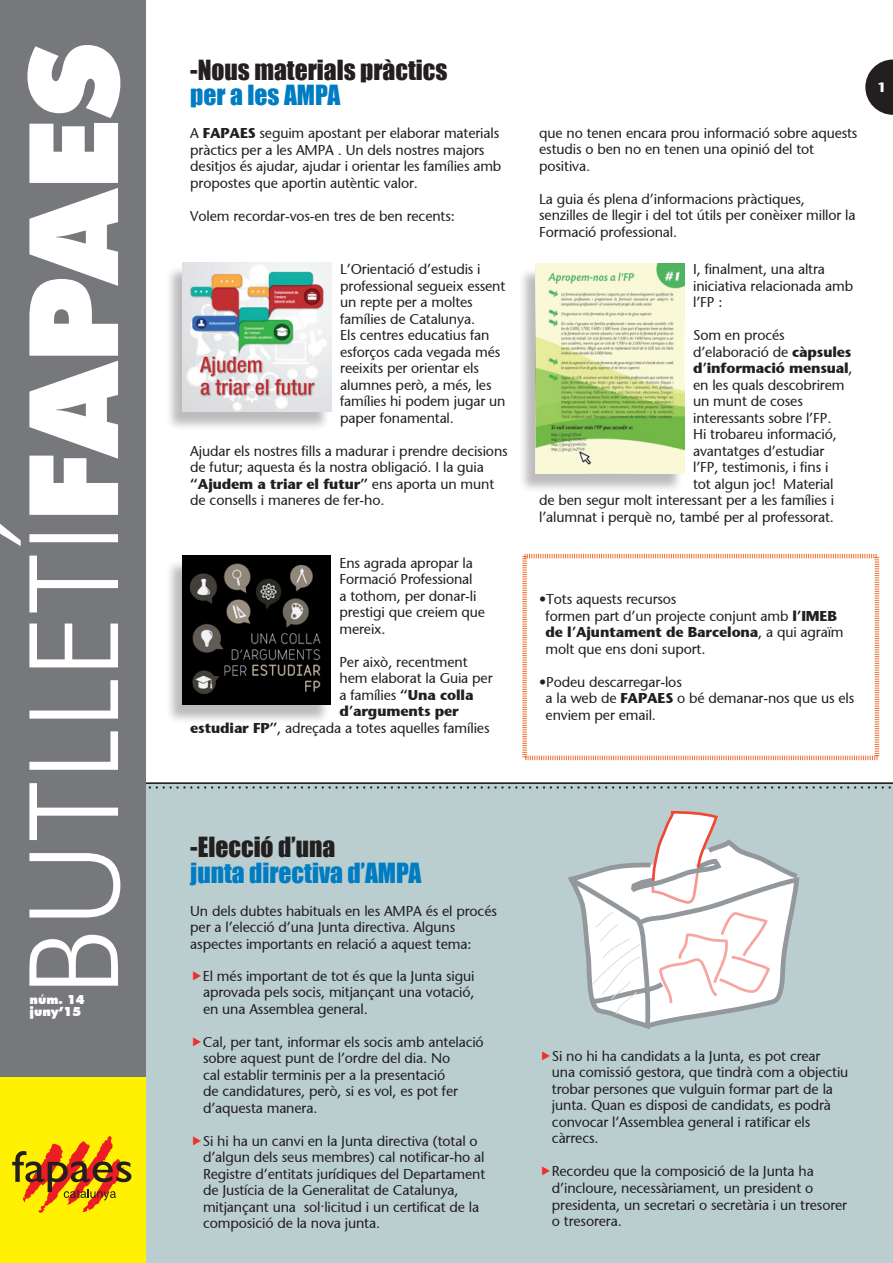
<style>
.page{position:relative;width:893px;height:1263px;background:#fff}
.page>*{position:absolute;margin:0;border:0;box-sizing:border-box;transform-origin:0 0}
.t1{font:300 123.9px "Futura BT";color:#fff}
.t2{font:25.5px "Impact";color:#231f20}
.t3{font:25.5px "Impact";color:#007cc2}
.t4{font:14.25px/16.5px "Stone Sans";letter-spacing:-.01em;color:#231f20}
.t5{font:700 14.25px "Stone Sans";letter-spacing:-.01em;color:#231f20}
.t6{font:700 13.5px "Stone Sans";color:#fff}
.t7{font:900 12.75px/11.1px "Futura BT";color:#fff}
.s1{font-weight:900}
.s2{font-weight:700}
.s3{font-weight:400}
</style>
<div class="page">
<div style="left:0;top:782px;width:893px;height:481px;background:#baced0"></div>
<hr style="left:139px;top:782px;width:754px;height:2px;background:#231f20">
<svg style="left:148px;top:786px;width:743px;height:3px"></svg>
<svg style="left:865px;top:60px;width:28px;height:55px"></svg>
<div style="left:0;top:0;width:146px;height:1263px;background:#76787b"></div>
<div style="left:0;top:1077px;width:146px;height:186px;background:#fff101"></div>
<svg style="left:12px;top:1136px;width:119px;height:77px"></svg>
<div style="left:518px;top:267px;width:166px;height:226px;background:#231f20;opacity:.3"></div>
<img style="left:536px;top:264px;width:149px;height:210px">
<div style="left:165px;top:559px;width:165px;height:165px;background:#231f20;opacity:.3"></div>
<img style="left:182px;top:556px;width:149px;height:148px">
<div style="left:165px;top:266px;width:166px;height:165px;background:#231f20;opacity:.3"></div>
<img style="left:183px;top:262px;width:149px;height:149px">
<svg style="left:568px;top:862px;width:232px;height:167px"></svg>
<svg style="left:592px;top:811px;width:180px;height:204px"></svg>
<svg style="left:522px;top:553px;width:358px;height:208px"></svg>
<h1 class="t1" style="left:-1px;top:997px;width:955px;rotate:-90deg">BUTLLETÍ<span class="s1">FAPAES</span></h1>
<p class="t7" style="left:29px;top:994px;width:57px">núm. 14 juny’15</p>
<h2 class="t2" style="left:190px;top:50px;width:259px">-Nous materials pràctics</h2>
<h2 class="t3" style="left:190px;top:75px;width:152px">per a les AMPA</h2>
<p class="t4" style="left:190px;top:125px;width:313px">A <span class="s2">FAPAES</span> seguim apostant per elaborar materials pràctics per a les AMPA . Un dels nostres majors desitjos és ajudar, ajudar i orientar les famílies amb propostes que aportin autèntic valor.</p>
<p class="t4" style="left:190px;top:207px;width:266px">Volem recordar-vos-en tres de ben recents:</p>
<p class="t4" style="left:340px;top:261px;width:167px">L’Orientació d’estudis i professional segueix essent un repte per a moltes famílies de Catalunya.<br>Els centres educatius fan esforços cada vegada més reeixits per orientar els alumnes però, a més, les famílies hi podem jugar un paper fonamental.</p>
<p class="t4" style="left:190px;top:442px;width:319px">Ajudar els nostres fills a madurar i prendre decisions de futur; aquesta és la nostra obligació. I la guia <span class="s2">“Ajudem a triar el futur”</span> ens aporta un munt de consells i maneres de fer-ho.</p>
<p class="t4" style="left:339px;top:554px;width:147px">Ens agrada apropar la<br>Formació Professional<br>a tothom, per donar-li prestigi que creiem que mereix.</p>
<p class="t4" style="left:339px;top:653px;width:130px">Per això, recentment</p>
<p class="t4" style="left:339px;top:670px;width:155px">hem elaborat la Guia per</p>
<p class="t4" style="left:339px;top:686px;width:135px">a famílies <span class="s2">“Una colla</span></p>
<p class="t5" style="left:339px;top:702px;width:121px">d’arguments per</p>
<p class="t4" style="left:190px;top:719px;width:301px"><span class="s2">estudiar FP”</span>, adreçada a totes aquelles famílies</p>
<p class="t4" style="left:539px;top:124px;width:320px">que no tenen encara prou informació sobre aquests estudis o ben no en tenen una opinió del tot positiva.</p>
<p class="t4" style="left:539px;top:190px;width:318px">La guia és plena d’informacions pràctiques, senzilles de llegir i del tot útils per conèixer millor la<br>Formació professional.</p>
<p class="t4" style="left:693px;top:261px;width:162px">I, finalment, una altra iniciativa relacionada amb l’FP :</p>
<p class="t4" style="left:693px;top:327px;width:93px">Som en procés</p>
<p class="t4" style="left:693px;top:343px;width:160px">d’elaboració de <span class="s2">càpsules</span></p>
<p class="t5" style="left:693px;top:359px;width:161px">d’informació mensual<span class="s3">,</span></p>
<p class="t4" style="left:693px;top:376px;width:153px">en les quals descobrirem</p>
<p class="t4" style="left:693px;top:393px;width:111px">un munt de coses</p>
<p class="t4" style="left:693px;top:409px;width:140px">interessants sobre l’FP.</p>
<p class="t4" style="left:693px;top:426px;width:145px">Hi trobareu informació,</p>
<p class="t4" style="left:693px;top:442px;width:133px">avantatges d’estudiar</p>
<p class="t4" style="left:693px;top:459px;width:137px">l’FP, testimonis, i fins i</p>
<p class="t4" style="left:693px;top:475px;width:142px">tot algun joc! Material</p>
<p class="t4" style="left:539px;top:492px;width:297px">de ben segur molt interessant per a les famílies i</p>
<p class="t4" style="left:539px;top:508px;width:296px">l’alumnat i perquè no, també per al professorat.</p>
<p class="t6" style="left:877px;top:79px;width:10px">1</p>
<p class="t4" style="left:546px;top:591px;width:300px;text-indent:-6px">•Tots aquests recursos<br>formen part d’un projecte conjunt amb <span class="s2">l’IMEB de l’Ajuntament de Barcelona</span>, a qui agraïm molt que ens doni suport.</p>
<p class="t4" style="left:546px;top:673px;width:310px;text-indent:-6px">•Podeu descarregar-los<br>a la web de <span class="s2">FAPAES</span> o bé demanar-nos que us els enviem per email.</p>
<h2 class="t2" style="left:190px;top:827px;width:146px">-Elecció d’una</h2>
<h2 class="t3" style="left:190px;top:853px;width:233px">junta directiva d’AMPA</h2>
<p class="t4" style="left:190px;top:902px;width:308px">Un dels dubtes habituals en les AMPA és el procés per a l’elecció d’una Junta directiva. Alguns aspectes importants en relació a aquest tema:</p>
<p class="t4" style="left:203px;top:967px;width:273px;text-align:justify">El més important de tot és que la Junta sigui aprovada pels socis, mitjançant una votació, en una Assemblea general.</p>
<p class="t4" style="left:203px;top:1033px;width:282px">Cal, per tant, informar els socis amb antelació sobre aquest punt de l’ordre del dia. No<br>cal establir terminis per a la presentació<br>de candidatures, però, si es vol, es pot fer d’aquesta manera.</p>
<p class="t4" style="left:203px;top:1132px;width:284px">Si hi ha un canvi en la Junta directiva (total o d’algun dels seus membres) cal notificar-ho al Registre d’entitats jurídiques del Departament de Justícia de la Generalitat de Catalunya, mitjançant una sol.licitud i un certificat de la composició de la nova junta.</p>
<p class="t4" style="left:552px;top:1048px;width:298px">Si no hi ha candidats a la Junta, es pot crear<br>una comissió gestora, que tindrà com a objectiu trobar persones que vulguin formar part de la junta. Quan es disposi de candidats, es podrà convocar l’Assemblea general i ratificar els càrrecs.</p>
<p class="t4" style="left:552px;top:1163px;width:297px">Recordeu que la composició de la Junta ha d’incloure, necessàriament, un president o presidenta, un secretari o secretària i un tresorer o tresorera.</p>
</div>
